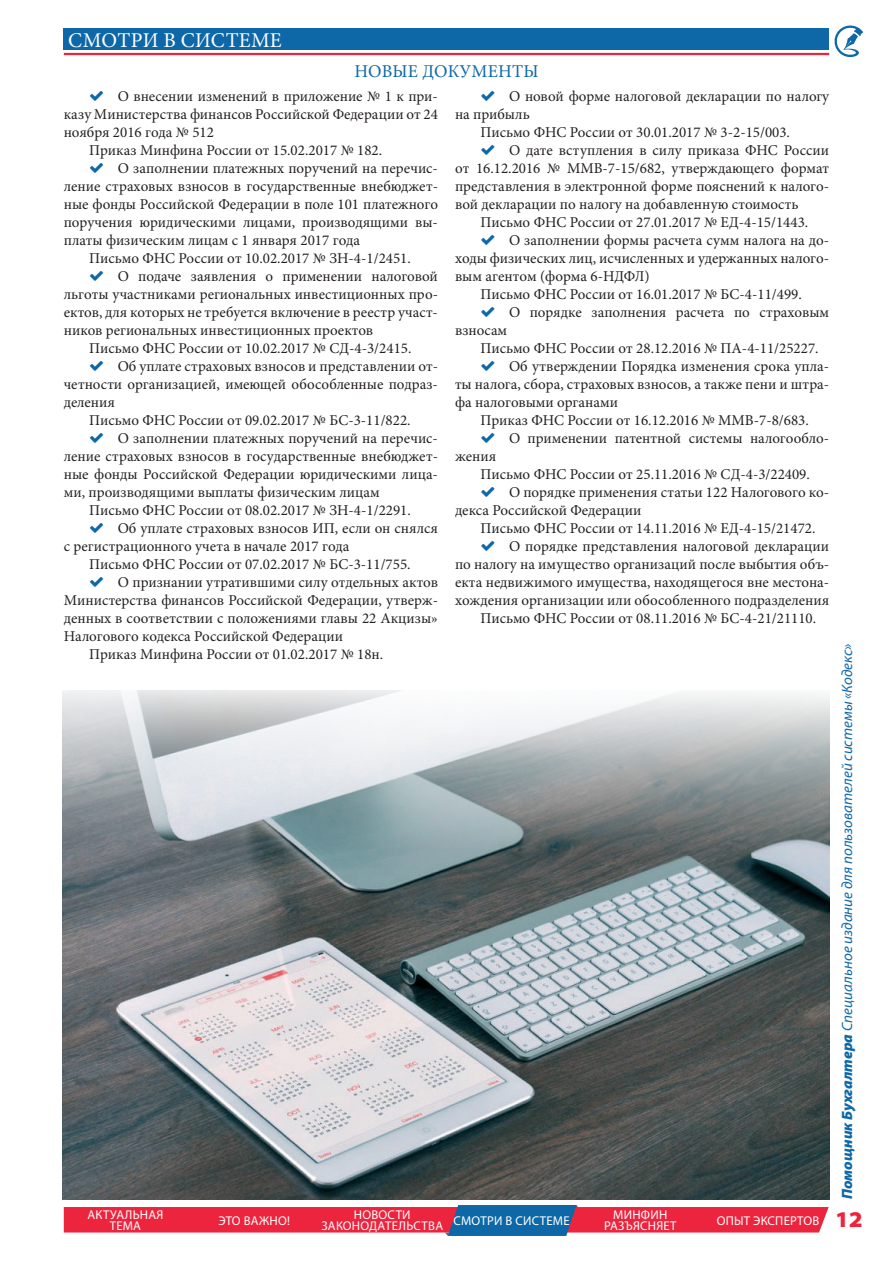
<style>
.page{position:relative;width:893px;height:1263px;background:#fff}
.page>*{position:absolute;margin:0;border:0;box-sizing:border-box;transform-origin:0 0}
.t1{font:900 semi-expanded 22.5px "Myriad Pro";color:#ed243d}
.t2{font:21px "Minion Pro";color:#fff}
.t3{font:18px "Minion Pro";color:#0e68a8}
.t4{font:15px "Minion Pro";color:#231f20}
.t5{font:italic 15px "Myriad Pro";color:#0e68a8}
.t6{font:12.75px/10.5px "Myriad Pro";letter-spacing:.105em;color:#fff}
.t7{font:12.75px "Myriad Pro";letter-spacing:.125em;color:#fff}
.t8{font:12.75px "Myriad Pro";letter-spacing:.13em;color:#fff}
.s1{font-weight:900}
</style>
<div class="page">
<svg style="left:834px;top:25px;width:29px;height:32px"></svg>
<div style="left:64px;top:29px;width:765px;height:21px;background:#0e68a8"></div>
<hr style="left:64px;top:53px;width:765px;height:2px;background:#ed243d">
<svg style="left:64px;top:1205px;width:765px;height:31px;background:#cd4f6b"></svg>
<img style="left:63px;top:690px;width:766px;height:509px">
<h2 class="t2" style="left:68px;top:26px;width:16px">смотри</h2>
<h2 class="t2" style="left:164px;top:26px;width:33px">в системе</h2>
<p class="t3" style="left:354px;top:59px;width:82px">Новые документ</p>
<p class="t3" style="left:523px;top:59px;width:17px">ы</p>
<p class="t4" style="left:118px;top:86px;width:322px">О внесении изменений в приложение № 1 к при-</p>
<p class="t4" style="left:64px;top:104px;width:376px">казу Министерства финансов Российской Федерации от 24</p>
<p class="t4" style="left:64px;top:122px;width:152px">ноября 2016 года № 512</p>
<p class="t4" style="left:89px;top:140px;width:294px">Приказ Минфина России от 15.02.2017 № 182.</p>
<p class="t4" style="left:118px;top:158px;width:322px">О заполнении платежных поручений на перечис-</p>
<p class="t4" style="left:64px;top:176px;width:376px">ление страховых взносов в государственные внебюджет-</p>
<p class="t4" style="left:64px;top:194px;width:376px">ные фонды Российской Федерации в поле 101 платежного</p>
<p class="t4" style="left:64px;top:212px;width:376px">поручения юридическими лицами, производящими вы-</p>
<p class="t4" style="left:64px;top:230px;width:298px">платы физическим лицам с 1 января 2017 года</p>
<p class="t4" style="left:89px;top:248px;width:323px">Письмо ФНС России от 10.02.2017 № ЗН-4-1/2451.</p>
<p class="t4" style="left:118px;top:266px;width:322px">О подаче заявления о применении налоговой</p>
<p class="t4" style="left:64px;top:284px;width:376px">льготы участниками региональных инвестиционных про-</p>
<p class="t4" style="left:64px;top:302px;width:376px">ектов, для которых не требуется включение в реестр участ-</p>
<p class="t4" style="left:64px;top:320px;width:311px">ников региональных инвестиционных проектов</p>
<p class="t4" style="left:89px;top:338px;width:324px">Письмо ФНС России от 10.02.2017 № СД-4-3/2415.</p>
<p class="t4" style="left:118px;top:356px;width:322px">Об уплате страховых взносов и представлении от-</p>
<p class="t4" style="left:64px;top:374px;width:376px">четности организацией, имеющей обособленные подраз-</p>
<p class="t4" style="left:64px;top:392px;width:53px">деления</p>
<p class="t4" style="left:89px;top:410px;width:323px">Письмо ФНС России от 09.02.2017 № БС-3-11/822.</p>
<p class="t4" style="left:118px;top:428px;width:322px">О заполнении платежных поручений на перечис-</p>
<p class="t4" style="left:64px;top:446px;width:376px">ление страховых взносов в государственные внебюджет-</p>
<p class="t4" style="left:64px;top:464px;width:376px">ные фонды Российской Федерации юридическими лица-</p>
<p class="t4" style="left:64px;top:482px;width:318px">ми, производящими выплаты физическим лицам</p>
<p class="t4" style="left:89px;top:500px;width:323px">Письмо ФНС России от 08.02.2017 № ЗН-4-1/2291.</p>
<p class="t4" style="left:118px;top:518px;width:322px">Об уплате страховых взносов ИП, если он снялся</p>
<p class="t4" style="left:64px;top:536px;width:287px">с регистрационного учета в начале 2017 года</p>
<p class="t4" style="left:89px;top:554px;width:323px">Письмо ФНС России от 07.02.2017 № БС-3-11/755.</p>
<p class="t4" style="left:118px;top:572px;width:322px">О признании утратившими силу отдельных актов</p>
<p class="t4" style="left:64px;top:590px;width:376px">Министерства финансов Российской Федерации, утверж-</p>
<p class="t4" style="left:64px;top:608px;width:376px">денных в соответствии с положениями главы 22 Акцизы»</p>
<p class="t4" style="left:64px;top:626px;width:281px">Налогового кодекса Российской Федерации</p>
<p class="t4" style="left:89px;top:644px;width:295px">Приказ Минфина России от 01.02.2017 № 18н.</p>
<p class="t4" style="left:509px;top:86px;width:322px">О новой форме налоговой декларации по налогу</p>
<p class="t4" style="left:455px;top:104px;width:76px">на прибыль</p>
<p class="t4" style="left:480px;top:122px;width:311px">Письмо ФНС России от 30.01.2017 № 3-2-15/003.</p>
<p class="t4" style="left:509px;top:140px;width:322px">О дате вступления в силу приказа ФНС России</p>
<p class="t4" style="left:455px;top:158px;width:376px">от 16.12.2016 № ММВ-7-15/682, утверждающего формат</p>
<p class="t4" style="left:455px;top:176px;width:376px">представления в электронной форме пояснений к налого-</p>
<p class="t4" style="left:455px;top:194px;width:345px">вой декларации по налогу на добавленную стоимость</p>
<p class="t4" style="left:480px;top:212px;width:329px">Письмо ФНС России от 27.01.2017 № ЕД-4-15/1443.</p>
<p class="t4" style="left:509px;top:230px;width:322px">О заполнении формы расчета сумм налога на до-</p>
<p class="t4" style="left:455px;top:248px;width:376px">ходы физических лиц, исчисленных и удержанных налого-</p>
<p class="t4" style="left:455px;top:266px;width:196px">вым агентом (форма 6-НДФЛ)</p>
<p class="t4" style="left:480px;top:284px;width:323px">Письмо ФНС России от 16.01.2017 № БС-4-11/499.</p>
<p class="t4" style="left:509px;top:302px;width:322px">О порядке заполнения расчета по страховым</p>
<p class="t4" style="left:455px;top:320px;width:54px">взносам</p>
<p class="t4" style="left:480px;top:338px;width:340px">Письмо ФНС России от 28.12.2016 № ПА-4-11/25227.</p>
<p class="t4" style="left:509px;top:356px;width:322px">Об утверждении Порядка изменения срока упла-</p>
<p class="t4" style="left:455px;top:374px;width:376px">ты налога, сбора, страховых взносов, а также пени и штра-</p>
<p class="t4" style="left:455px;top:392px;width:165px">фа налоговыми органами</p>
<p class="t4" style="left:480px;top:410px;width:330px">Приказ ФНС России от 16.12.2016 № ММВ-7-8/683.</p>
<p class="t4" style="left:509px;top:428px;width:322px">О применении патентной системы налогообло-</p>
<p class="t4" style="left:455px;top:446px;width:43px">жения</p>
<p class="t4" style="left:480px;top:464px;width:331px">Письмо ФНС России от 25.11.2016 № СД-4-3/22409.</p>
<p class="t4" style="left:509px;top:482px;width:322px">О порядке применения статьи 122 Налогового ко-</p>
<p class="t4" style="left:455px;top:500px;width:188px">декса Российской Федерации</p>
<p class="t4" style="left:480px;top:518px;width:336px">Письмо ФНС России от 14.11.2016 № ЕД-4-15/21472.</p>
<p class="t4" style="left:509px;top:536px;width:322px">О порядке представления налоговой декларации</p>
<p class="t4" style="left:455px;top:554px;width:376px">по налогу на имущество организаций после выбытия объ-</p>
<p class="t4" style="left:455px;top:572px;width:376px">екта недвижимого имущества, находящегося вне местона-</p>
<p class="t4" style="left:455px;top:590px;width:376px">хождения организации или обособленного подразделения</p>
<p class="t4" style="left:480px;top:608px;width:337px">Письмо ФНС России от 08.11.2016 № БС-4-21/21110.</p>
<p class="t5" style="left:838px;top:1199px;width:557px;rotate:-90deg"><span class="s1">Помощник Бухгалтера</span> Специальное издание для пользователей системы «Кодекс»</p>
<h1 class="t1" style="left:835px;top:1204px;width:29px">12</h1>
<p class="t6" style="left:354px;top:1209px;width:58px">но вости</p>
<p class="t6" style="left:321px;top:1220px;width:31px">законо</p>
<p class="t6" style="left:369px;top:1220px;width:94px">дательства смо</p>
<p class="t8" style="left:481px;top:1212px;width:91px">три в системе</p>
<p class="t6" style="left:604px;top:1209px;width:73px;text-align:center">минфин разъясн яет</p>
<p class="t7" style="left:717px;top:1212px;width:104px">опыт экспертов</p>
<p class="t6" style="left:110px;top:1209px;width:55px;text-indent:-22px">Актуальная тема</p>
<p class="t6" style="left:218px;top:1215px;width:73px">это важно!</p>
</div>
